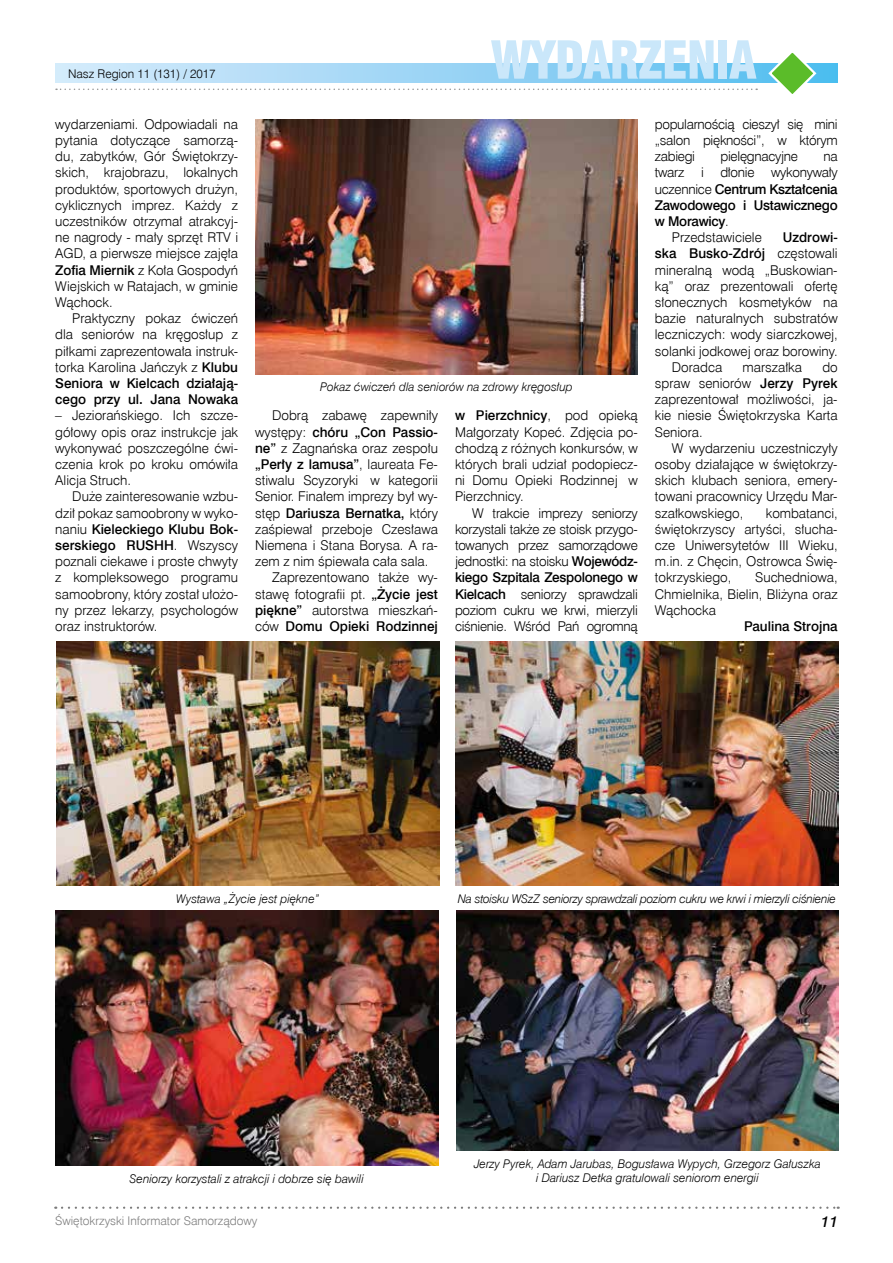
<style>
.page{position:relative;width:893px;height:1263px;background:#fff}
.page>*{position:absolute;margin:0;border:0;box-sizing:border-box;transform-origin:0 0}
.t1{font:51px "Swis 721 Blk Cn EU";letter-spacing:-.03em;color:#cae7fa}
.t2{font:italic 15px "Swis 721 Md EU";color:#000}
.t3{font:13.5px/16.2px "Swis 721 Lt EU";color:#000;text-align:justify}
.t4{font:13.5px/16.2px "Swis 721 Md EU";color:#000}
.t5{font:13.5px/16.2px "Swis 721 Lt EU";letter-spacing:-.02em;color:#000;text-align:right}
.t6{font:13.5px "Swis 721 Md EU";letter-spacing:-.02em;color:#000}
.t7{font:italic 12px/14.4px "Swis 721 Lt EU";color:#000;text-align:center}
.t8{font:italic 12px "Swis 721 Lt EU";letter-spacing:-.02em;color:#000}
.t9{font:12px "Swis 721 Lt EU";color:#7c7c7c}
.t10{font:12px "Swis 721 Lt EU";color:#000}
.s1{font-family:"Swis 721 Md EU"}
.s2{font-family:"Swis 721 Lt EU"}
</style>
<div class="page">
<svg style="left:62px;top:1206px;width:777px;height:3px"></svg>
<svg style="left:56px;top:89px;width:701px;height:1px"></svg>
<div style="left:55px;top:64px;width:783px;height:19px;background:linear-gradient(to right,#d9ebfb,#55bcef)"></div>
<svg style="left:767px;top:53px;width:51px;height:41px"></svg>
<img style="left:455px;top:641px;width:384px;height:245px">
<img style="left:56px;top:641px;width:383px;height:245px">
<img style="left:456px;top:910px;width:383px;height:241px">
<img style="left:55px;top:910px;width:383px;height:255px">
<img style="left:255px;top:119px;width:383px;height:255px">
<p class="t10" style="left:68px;top:67px;width:149px">Nasz Region 11 (131) / 2017</p>
<p class="t3" style="left:55px;top:116px;width:184px">wydarzeniami. Odpowiadali na pytania dotyczące samorzą&shy;du, zabytków, Gór Świętokrzy&shy;skich, krajobrazu, lokalnych produktów, sportowych drużyn, cyklicznych imprez. Każdy z uczestników otrzymał atrakcyj&shy;ne nagrody - mały sprzęt RTV i AGD, a pierwsze miejsce zajęła <span class="s1">Zofia Miernik</span> z Koła Gospodyń Wiejskich w Ratajach, w gminie Wąchock.</p>
<p class="t3" style="left:55px;top:311px;width:184px;text-indent:17px">Praktyczny pokaz ćwiczeń dla seniorów na kręgosłup z piłkami zaprezentowała instruk&shy;torka Karolina Jańczyk z <span class="s1">Klubu</span></p>
<p class="t4" style="left:55px;top:376px;width:184px">Seniora w Kielcach działają&shy;cego przy ul. Jana Nowaka</p>
<p class="t3" style="left:55px;top:408px;width:184px">– Jeziorańskiego. Ich szcze&shy;gółowy opis oraz instrukcje jak wykonywać poszczególne ćwi&shy;czenia krok po kroku omówiła Alicja Struch.</p>
<p class="t3" style="left:55px;top:489px;width:184px;text-align:right">Duże zainteresowanie wzbu&shy;dził pokaz samoobrony w wyko-</p>
<p class="t4" style="left:55px;top:522px;width:184px"><span class="s2">naniu</span> Kieleckiego Klubu Bok&shy;serskiego RUSHH<span class="s2">. Wszyscy</span></p>
<p class="t3" style="left:55px;top:554px;width:184px">poznali ciekawe i proste chwyty z kompleksowego programu samoobrony, który został ułożo&shy;ny przez lekarzy, psychologów oraz instruktorów.</p>
<h1 class="t1" style="left:490px;top:29px;width:268px">WYDARZENIA</h1>
<p class="t7" style="left:320px;top:380px;width:254px">Pokaz ćwiczeń dla seniorów na zdrowy kręgosłup</p>
<p class="t3" style="left:272px;top:408px;width:167px">Dobrą zabawę zapewniły</p>
<p class="t4" style="left:255px;top:424px;width:184px"><span class="s2">występy:</span> chóru „Con Passio-</p>
<p class="t3" style="left:255px;top:440px;width:184px"><span class="s1">ne”</span> z Zagnańska oraz zespołu</p>
<p class="t4" style="left:255px;top:457px;width:184px">„Perły z lamusa”<span class="s2">, laureata Fe-</span></p>
<p class="t3" style="left:255px;top:473px;width:184px">stiwalu Scyzoryki w kategorii<br>Senior. Finałem imprezy był wy-</p>
<p class="t4" style="left:255px;top:505px;width:184px"><span class="s2">stęp</span> Dariusza Bernatka, <span class="s2">który</span></p>
<p class="t3" style="left:255px;top:521px;width:184px">zaśpiewał przeboje Czesława</p>
<p class="t3" style="left:255px;top:537px;width:184px">Niemena i Stana Borysa. A ra-</p>
<p class="t3" style="left:255px;top:554px;width:175px">zem z nim śpiewała cała sala.</p>
<p class="t3" style="left:272px;top:570px;width:167px">Zaprezentowano także wy-</p>
<p class="t3" style="left:255px;top:586px;width:184px">stawę fotografii pt. <span class="s1">„Życie jest</span></p>
<p class="t3" style="left:255px;top:602px;width:184px"><span class="s1">piękne”</span> autorstwa mieszkań-</p>
<p class="t4" style="left:255px;top:619px;width:184px"><span class="s2">ców</span> Domu Opieki Rodzinnej</p>
<p class="t4" style="left:455px;top:408px;width:184px">w Pierzchnicy<span class="s2">, pod opieką</span></p>
<p class="t3" style="left:455px;top:424px;width:184px">Małgorzaty Kopeć. Zdjęcia po&shy;chodzą z różnych konkursów, w których brali udział podopiecz&shy;ni Domu Opieki Rodzinnej w Pierzchnicy.</p>
<p class="t3" style="left:455px;top:505px;width:184px;text-indent:17px">W trakcie imprezy seniorzy korzystali także ze stoisk przygo&shy;towanych przez samorządowe jednostki: na stoisku <span class="s1">Wojewódz-</span></p>
<p class="t6" style="left:455px;top:569px;width:184px">kiego Szpitala Zespolonego w</p>
<p class="t3" style="left:455px;top:586px;width:184px"><span class="s1">Kielcach</span> seniorzy sprawdzali poziom cukru we krwi, mierzyli ciśnienie. Wśród Pań ogromną</p>
<p class="t3" style="left:655px;top:116px;width:184px">popularnością cieszył się mini „salon piękności”, w którym zabiegi</p>
<p class="t5" style="left:720px;top:149px;width:79px">pielęgnacyjne</p>
<p class="t5" style="left:655px;top:149px;width:184px">na<br>twarz i dłonie wykonywały</p>
<p class="t4" style="left:655px;top:181px;width:184px;text-align:justify"><span class="s2">uczennice</span> Centrum Kształcenia Zawodowego i Ustawicznego w Morawicy<span class="s2">.</span></p>
<p class="t3" style="left:672px;top:230px;width:92px">Przedstawiciele</p>
<p class="t4" style="left:655px;top:230px;width:184px;text-align:right">Uzdrowi-<br>ska Busko-Zdrój <span class="s2">częstowali</span></p>
<p class="t3" style="left:655px;top:262px;width:184px">mineralną wodą „Buskowian-</p>
<p class="t3" style="left:655px;top:278px;width:184px">ką” oraz prezentowali ofertę</p>
<p class="t3" style="left:655px;top:294px;width:184px">słonecznych kosmetyków na</p>
<p class="t3" style="left:655px;top:311px;width:184px">bazie naturalnych substratów</p>
<p class="t3" style="left:655px;top:327px;width:184px">leczniczych: wody siarczkowej,</p>
<p class="t3" style="left:655px;top:343px;width:184px">solanki jodkowej oraz borowiny.</p>
<p class="t3" style="left:672px;top:359px;width:52px">Doradca</p>
<p class="t3" style="left:743px;top:359px;width:61px">marszałka</p>
<p class="t3" style="left:655px;top:359px;width:184px;text-indent:167px">do spraw seniorów <span class="s1">Jerzy Pyrek </span>zaprezentował możliwości, ja&shy;kie niesie Świętokrzyska Karta Seniora.</p>
<p class="t3" style="left:655px;top:440px;width:184px;text-indent:17px">W wydarzeniu uczestniczyły osoby działające w świętokrzy&shy;skich klubach seniora, emery&shy;towani pracownicy Urzędu Mar&shy;szałkowskiego,</p>
<p class="t3" style="left:655px;top:505px;width:184px;text-indent:111px">kombatanci, świętokrzyscy artyści, słucha&shy;cze Uniwersytetów III Wieku, m.in. z Chęcin, Ostrowca Świę&shy;tokrzyskiego,</p>
<p class="t3" style="left:655px;top:570px;width:184px;text-indent:100px">Suchedniowa, Chmielnika, Bielin, Bliżyna oraz Wąchocka</p>
<p class="t4" style="left:744px;top:619px;width:95px">Paulina Strojna</p>
<p class="t7" style="left:176px;top:892px;width:145px">Wystawa „Życie jest piękne”</p>
<p class="t8" style="left:458px;top:891px;width:380px">Na stoisku WSzZ seniorzy sprawdzali poziom cukru we krwi i mierzyli ciśnienie</p>
<p class="t7" style="left:129px;top:1171px;width:236px">Seniorzy korzystali z atrakcji i dobrze się bawili</p>
<p class="t7" style="left:474px;top:1156px;width:348px">Jerzy Pyrek, Adam Jarubas, Bogusława Wypych, Grzegorz Gałuszka i Dariusz Detka gratulowali seniorom energii</p>
<p class="t9" style="left:55px;top:1213px;width:204px">Świętokrzyski Informator Samorządowy</p>
<p class="t2" style="left:821px;top:1212px;width:18px">11</p>
</div>
